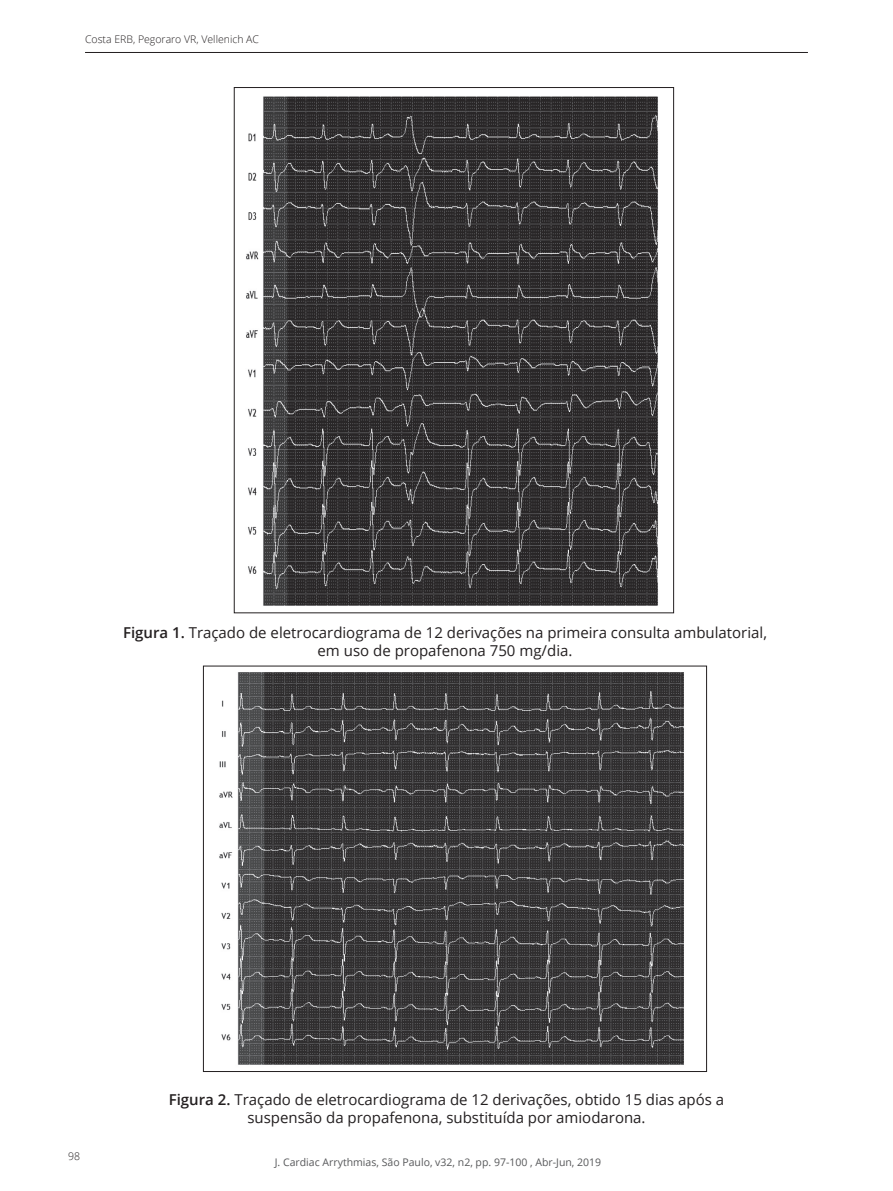
<style>
.page{position:relative;width:893px;height:1191px;background:#fff}
.page>*{position:absolute;margin:0;border:0;box-sizing:border-box;transform-origin:0 0}
.t1{font:15px/18px "Open Sans";color:#231f20;text-align:center}
.t2{font:10.5px "Open Sans";color:#57585a}
.t3{font:300 10.5px "Open Sans";color:#231f20}
.s1{font-weight:600}
</style>
<div class="page">
<hr style="left:85px;top:52px;width:723px;height:1px;background:#231f20">
<img style="left:246px;top:96px;width:412px;height:510px">
<img style="left:219px;top:672px;width:465px;height:393px">
<p class="t3" style="left:85px;top:32px;width:176px">Costa ERB, Pegoraro VR, Vellenich AC</p>
<p class="t1" style="left:123px;top:623px;width:645px"><span class="s1">Figura 1.</span> Traçado de eletrocardiograma de 12 derivações na primeira consulta ambulatorial, em uso de propafenona 750 mg/dia.</p>
<p class="t3" style="left:68px;top:1148px;width:13px">98</p>
<p class="t1" style="left:169px;top:1090px;width:557px"><span class="s1">Figura 2.</span> Traçado de eletrocardiograma de 12 derivações, obtido 15 dias após a suspensão da propafenona, substituída por amiodarona.</p>
<p class="t2" style="left:275px;top:1154px;width:328px">J. Cardiac Arrythmias, São Paulo, v32, n2, pp. 97-100 , Abr-Jun, 2019</p>
</div>
